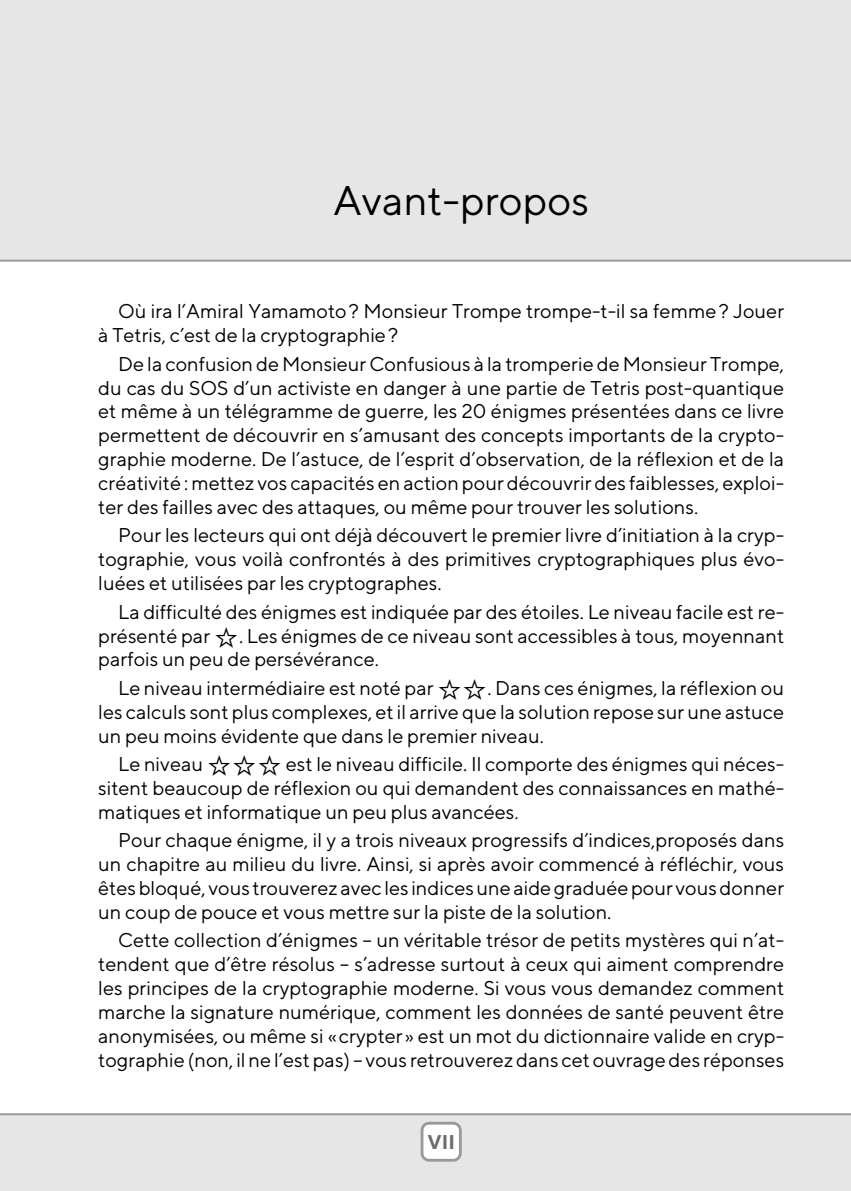
<style>
.page{position:relative;width:851px;height:1191px;background:#fff}
.page>*{position:absolute;margin:0;border:0;box-sizing:border-box;transform-origin:0 0}
.t1{font:20.2px "TT Norms";color:#000}
.t2{font:9.8px "TT Norms";color:#000}
.t3{font:700 9.8px "TT Norms";color:#6c6c6c}
</style>
<div class="page">
<div style="left:0;top:1115px;width:850px;height:76px;background:#e6e6e6"></div>
<hr style="left:0;top:1113px;width:850px;height:2px;background:#999">
<div style="left:0;top:0;width:850px;height:260px;background:#e6e6e6"></div>
<hr style="left:0;top:260px;width:850px;height:2px;background:#999">
<svg style="left:420px;top:1121px;width:41px;height:40px"></svg>
<div style="left:423px;top:1124px;width:36px;height:34px;background:#fff;border-radius:6px"></div>
<h1 class="t1" style="left:333px;top:196px;width:258px">Avant-propos</h1>
<p class="t2" style="left:118px;top:309px;width:667px">Où ira l’Amiral Yamamoto ? Monsieur Trompe trompe-t-il sa femme ? Jouer</p>
<p class="t2" style="left:98px;top:333px;width:301px">à Tetris, c’est de la cryptographie ?</p>
<p class="t2" style="left:118px;top:361px;width:667px">De la confusion de Monsieur Confusious à la tromperie de Monsieur Trompe,</p>
<p class="t2" style="left:98px;top:385px;width:687px">du cas du SOS d’un activiste en danger à une partie de Tetris post-quantique</p>
<p class="t2" style="left:98px;top:409px;width:687px">et même à un télégramme de guerre, les 20 énigmes présentées dans ce livre</p>
<p class="t2" style="left:98px;top:433px;width:687px">permettent de découvrir en s’amusant des concepts importants de la crypto-</p>
<p class="t2" style="left:98px;top:457px;width:687px">graphie moderne. De l’astuce, de l’esprit d’observation, de la réflexion et de la</p>
<p class="t2" style="left:98px;top:481px;width:687px">créativité : mettez vos capacités en action pour découvrir des faiblesses, exploi-</p>
<p class="t2" style="left:98px;top:505px;width:601px">ter des failles avec des attaques, ou même pour trouver les solutions.</p>
<p class="t2" style="left:118px;top:533px;width:667px">Pour les lecteurs qui ont déjà découvert le premier livre d’initiation à la cryp-</p>
<p class="t2" style="left:98px;top:557px;width:687px">tographie, vous voilà confrontés à des primitives cryptographiques plus évo-</p>
<p class="t2" style="left:98px;top:581px;width:345px">luées et utilisées par les cryptographes.</p>
<p class="t2" style="left:118px;top:609px;width:667px">La difficulté des énigmes est indiquée par des étoiles. Le niveau facile est re-</p>
<p class="t2" style="left:98px;top:633px;width:687px">présenté par ☆. Les énigmes de ce niveau sont accessibles à tous, moyennant</p>
<p class="t2" style="left:98px;top:657px;width:282px">parfois un peu de persévérance.</p>
<p class="t2" style="left:118px;top:685px;width:667px">Le niveau intermédiaire est noté par ☆☆. Dans ces énigmes, la réflexion ou</p>
<p class="t2" style="left:98px;top:709px;width:687px">les calculs sont plus complexes, et il arrive que la solution repose sur une astuce</p>
<p class="t2" style="left:98px;top:733px;width:447px">un peu moins évidente que dans le premier niveau.</p>
<p class="t2" style="left:118px;top:762px;width:667px">Le niveau ☆☆☆ est le niveau difficile. Il comporte des énigmes qui néces-</p>
<p class="t2" style="left:98px;top:786px;width:687px">sitent beaucoup de réflexion ou qui demandent des connaissances en mathé-</p>
<p class="t2" style="left:98px;top:809px;width:422px">matiques et informatique un peu plus avancées.</p>
<p class="t2" style="left:118px;top:838px;width:667px">Pour chaque énigme, il y a trois niveaux progressifs d’indices,proposés dans</p>
<p class="t2" style="left:98px;top:862px;width:687px">un chapitre au milieu du livre. Ainsi, si après avoir commencé à réfléchir, vous</p>
<p class="t2" style="left:98px;top:886px;width:687px">êtes bloqué, vous trouverez avec les indices une aide graduée pour vous donner</p>
<p class="t2" style="left:98px;top:910px;width:514px">un coup de pouce et vous mettre sur la piste de la solution.</p>
<p class="t2" style="left:118px;top:938px;width:667px">Cette collection d’énigmes – un véritable trésor de petits mystères qui n’at-</p>
<p class="t2" style="left:98px;top:962px;width:687px">tendent que d’être résolus – s’adresse surtout à ceux qui aiment comprendre</p>
<p class="t2" style="left:98px;top:986px;width:687px">les principes de la cryptographie moderne. Si vous vous demandez comment</p>
<p class="t2" style="left:98px;top:1010px;width:687px">marche la signature numérique, comment les données de santé peuvent être</p>
<p class="t2" style="left:98px;top:1034px;width:687px">anonymisées, ou même si « crypter » est un mot du dictionnaire valide en cryp-</p>
<p class="t2" style="left:98px;top:1057px;width:687px">tographie (non, il ne l’est pas) – vous retrouverez dans cet ouvrage des réponses</p>
<p class="t3" style="left:427px;top:1139px;width:29px">VII</p>
</div>
